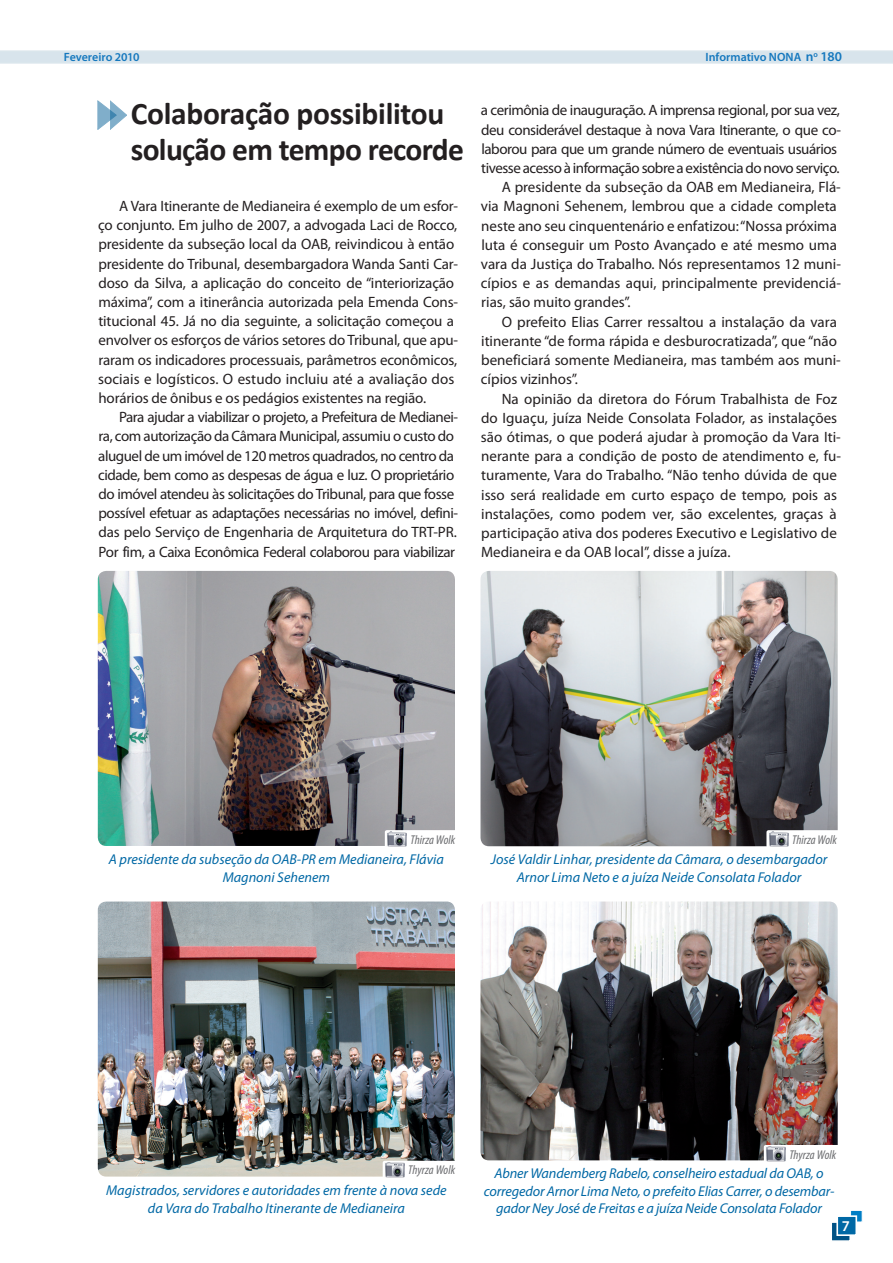
<style>
.page{position:relative;width:893px;height:1263px;background:#fff}
.page>*{position:absolute;margin:0;border:0;box-sizing:border-box;transform-origin:0 0}
.t1{font:700 31.5px/36px "Calibri";letter-spacing:-.02em;color:#231f20}
.t2{font:15px/19.2px "Myriad Pro";letter-spacing:-.01em;color:#231f20}
.t3{font:15px/19.2px "Myriad Pro";letter-spacing:-.03em;color:#231f20}
.t4{font:600 15px "Myriad Pro";color:#fff}
.t5{font:italic 14.25px/18px "Myriad Pro";color:#0068a5;text-align:center}
.t6{font:600 13.5px "Myriad Pro";color:#1578be}
.t7{font:italic condensed 12.75px "Myriad Pro";letter-spacing:.005em;color:#6c6d70}
.t8{font:600 12px "Myriad Pro";color:#1578be}
.s1{font-size:13.5px}
</style>
<div class="page">
<svg style="left:0;top:50px;width:893px;height:14px;background:#dae5ed"></svg>
<div style="left:830px;top:1221px;width:21px;height:21px;background:#005285;border:2px solid #fff"></div>
<div style="left:850px;top:1210px;width:13px;height:12px;background:#007ec5;border:1px solid #fff"></div>
<div style="left:836px;top:1215px;width:21px;height:21px;background:#0068a5;border:2px solid #fff"></div>
<svg style="left:98px;top:101px;width:29px;height:29px"></svg>
<img style="left:98px;top:571px;width:357px;height:275px">
<div style="left:385px;top:830px;width:73px;height:18px;background:#fff;border-radius:2px"></div>
<img style="left:387px;top:832px;width:20px;height:14px">
<img style="left:480px;top:571px;width:358px;height:275px">
<div style="left:766px;top:830px;width:74px;height:18px;background:#fff;border-radius:2px"></div>
<img style="left:769px;top:832px;width:20px;height:14px">
<img style="left:480px;top:901px;width:358px;height:259px">
<div style="left:764px;top:1145px;width:76px;height:18px;background:#fff;border-radius:2px"></div>
<img style="left:766px;top:1146px;width:20px;height:15px">
<img style="left:98px;top:901px;width:357px;height:275px">
<div style="left:383px;top:1161px;width:74px;height:18px;background:#fff;border-radius:2px"></div>
<img style="left:385px;top:1162px;width:20px;height:15px">
<p class="t8" style="left:64px;top:50px;width:77px">Fevereiro 2010</p>
<p class="t6" style="left:820px;top:48px;width:23px">180</p>
<p class="t8" style="left:706px;top:49px;width:114px">Informativo NONA <span class="s1">n</span><sup>o</sup></p>
<h1 class="t1" style="left:131px;top:94px;width:335px">Colaboração possibilitou solução em tempo recorde</h1>
<p class="t3" style="left:481px;top:101px;width:360px">a cerimônia de inauguração. A imprensa regional, por sua vez,</p>
<p class="t3" style="left:481px;top:120px;width:361px">deu considerável destaque à nova Vara Itinerante, o que co-</p>
<p class="t3" style="left:481px;top:139px;width:357px">laborou para que um grande número de eventuais usuários</p>
<p class="t3" style="left:481px;top:158px;width:360px">tivesse acesso à informação sobre a existência do novo serviço.</p>
<p class="t2" style="left:502px;top:177px;width:341px">A presidente da subseção da OAB em Medianeira, Flá-</p>
<p class="t2" style="left:481px;top:197px;width:357px">via Magnoni Sehenem, lembrou que a cidade completa</p>
<p class="t2" style="left:481px;top:216px;width:357px">neste ano seu cinquentenário e enfatizou: “Nossa próxima</p>
<p class="t2" style="left:481px;top:235px;width:357px">luta é conseguir um Posto Avançado e até mesmo uma</p>
<p class="t2" style="left:481px;top:254px;width:362px">vara da Justiça do Trabalho. Nós representamos 12 muni-</p>
<p class="t2" style="left:481px;top:273px;width:362px">cípios e as demandas aqui, principalmente previdenciá-</p>
<p class="t2" style="left:481px;top:293px;width:151px">rias, são muito grandes”.</p>
<p class="t2" style="left:502px;top:312px;width:337px">O prefeito Elias Carrer ressaltou a instalação da vara</p>
<p class="t2" style="left:481px;top:331px;width:357px">itinerante “de forma rápida e desburocratizada”, que “não</p>
<p class="t2" style="left:481px;top:350px;width:361px">beneficiará somente Medianeira, mas também aos muni-</p>
<p class="t2" style="left:481px;top:369px;width:98px">cípios vizinhos”.</p>
<p class="t2" style="left:502px;top:389px;width:337px">Na opinião da diretora do Fórum Trabalhista de Foz</p>
<p class="t2" style="left:481px;top:408px;width:358px">do Iguaçu, juíza Neide Consolata Folador, as instalações</p>
<p class="t2" style="left:481px;top:427px;width:362px">são ótimas, o que poderá ajudar à promoção da Vara Iti-</p>
<p class="t2" style="left:481px;top:446px;width:361px">nerante para a condição de posto de atendimento e, fu-</p>
<p class="t2" style="left:481px;top:465px;width:357px">turamente, Vara do Trabalho. “Não tenho dúvida de que</p>
<p class="t2" style="left:481px;top:485px;width:357px">isso será realidade em curto espaço de tempo, pois as</p>
<p class="t2" style="left:481px;top:504px;width:357px">instalações, como podem ver, são excelentes, graças à</p>
<p class="t2" style="left:481px;top:523px;width:357px">participação ativa dos poderes Executivo e Legislativo de</p>
<p class="t2" style="left:481px;top:542px;width:251px">Medianeira e da OAB local”, disse a juíza.</p>
<p class="t2" style="left:98px;top:196px;width:362px;text-indent:21px">A Vara Itinerante de Medianeira é exemplo de um esfor&shy;ço conjunto. Em julho de 2007, a advogada Laci de Rocco, presidente da subseção local da OAB, reivindicou à então presidente do Tribunal, desembargadora Wanda Santi Car&shy;doso da Silva, a aplicação do conceito de “interiorização máxima”, com a itinerância autorizada pela Emenda Cons&shy;titucional 45. Já no dia seguinte, a solicitação começou a envolver os esforços de vários setores do Tribunal, que apu&shy;raram os indicadores processuais, parâmetros econômicos, sociais e logísticos. O estudo incluiu até a avaliação dos horários de ônibus e os pedágios existentes na região.</p>
<p class="t3" style="left:98px;top:407px;width:361px;text-indent:21px">Para ajudar a viabilizar o projeto, a Prefeitura de Medianei&shy;ra, com autorização da Câmara Municipal, assumiu o custo do aluguel de um imóvel de 120 metros quadrados, no centro da cidade, bem como as despesas de água e luz. O proprietário do imóvel atendeu às solicitações do Tribunal, para que fosse possível efetuar as adaptações necessárias no imóvel, defini&shy;das pelo Serviço de Engenharia de Arquitetura do TRT-PR.<br>Por fim, a Caixa Econômica Federal colaborou para viabilizar</p>
<p class="t7" style="left:410px;top:832px;width:46px">Thirza Wolk</p>
<p class="t5" style="left:109px;top:850px;width:336px">A presidente da subseção da OAB-PR em Medianeira, Flávia<br>Magnoni Sehenem</p>
<p class="t7" style="left:792px;top:832px;width:46px">Thirza Wolk</p>
<p class="t5" style="left:491px;top:850px;width:338px">José Valdir Linhar, presidente da Câmara, o desembargador<br>Arnor Lima Neto e a juíza Neide Consolata Folador</p>
<p class="t7" style="left:408px;top:1162px;width:48px">Thyrza Wolk</p>
<p class="t5" style="left:106px;top:1181px;width:342px">Magistrados, servidores e autoridades em frente à nova sede da Vara do Trabalho Itinerante de Medianeira</p>
<p class="t7" style="left:789px;top:1144px;width:48px">Thyrza Wolk</p>
<p class="t5" style="left:484px;top:1165px;width:352px;line-height:17.2px">Abner Wandemberg Rabelo, conselheiro estadual da OAB, o corregedor Arnor Lima Neto, o prefeito Elias Carrer, o desembar&shy;gador Ney José de Freitas e a juíza Neide Consolata Folador</p>
<p class="t7" style="left:789px;top:1146px;width:48px">Thyrza Wolk</p>
<p class="t4" style="left:842px;top:1216px;width:10px">7</p>
</div>
